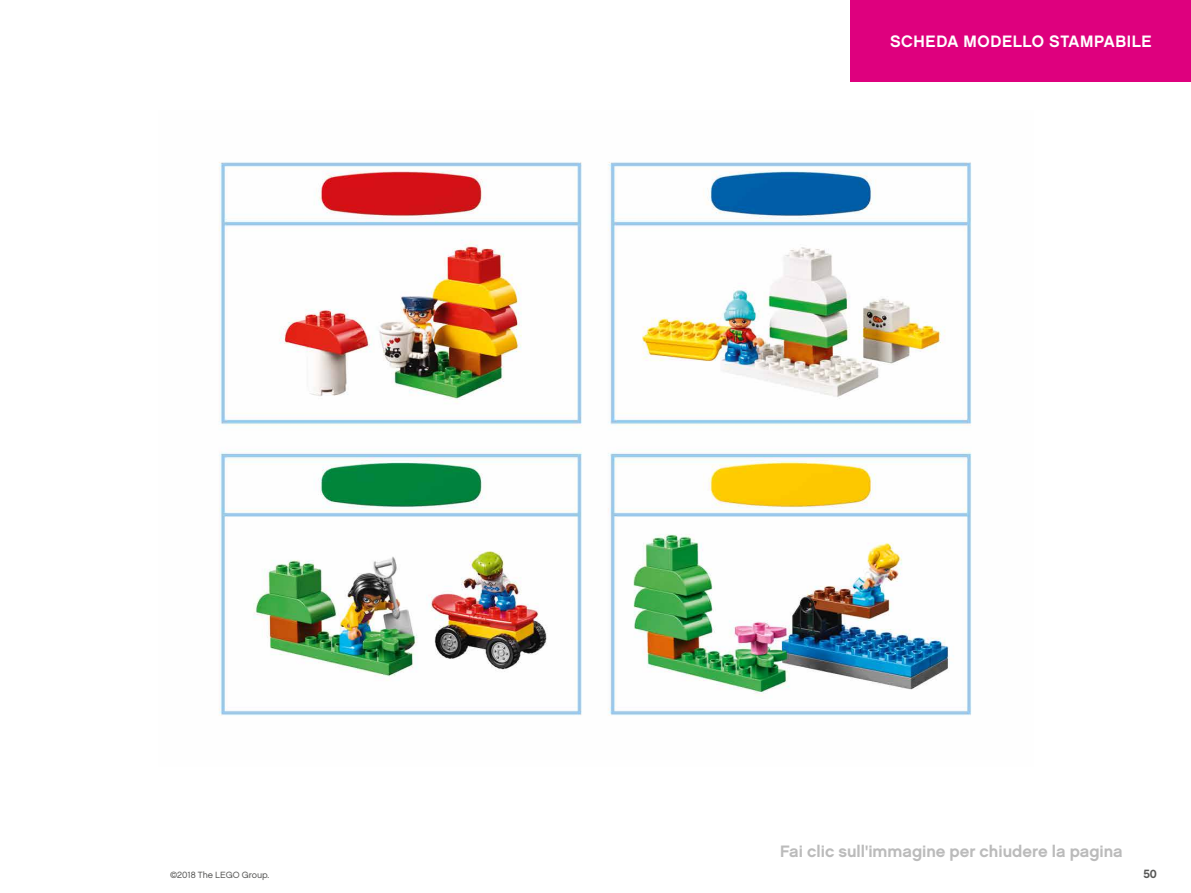
<style>
.page{position:relative;width:1191px;height:893px;background:#fff}
.page>*{position:absolute;margin:0;border:0;box-sizing:border-box;transform-origin:0 0}
.t1{font:700 16.5px "LEGO Chalet 60";color:#bbb}
.t2{font:700 16.5px "LEGO Chalet 60";letter-spacing:.035em;color:#fff}
.t3{font:700 12px "LEGO Chalet 60";color:#575756}
.t4{font:9px "LEGO Chalet 60";color:#575756}
</style>
<div class="page">
<div style="left:850px;top:0;width:341px;height:82px;background:#de007e"></div>
<img style="left:218px;top:162px;width:754px;height:554px">
<p class="t4" style="left:170px;top:869px;width:101px">©2018 The LEGO Group.</p>
<p class="t2" style="left:890px;top:30px;width:263px">SCHEDA MODELLO STAMPABILE</p>
<p class="t1" style="left:780px;top:841px;width:344px">Fai clic sull'immagine per chiudere la pagina</p>
<p class="t3" style="left:1143px;top:866px;width:15px">50</p>
</div>
